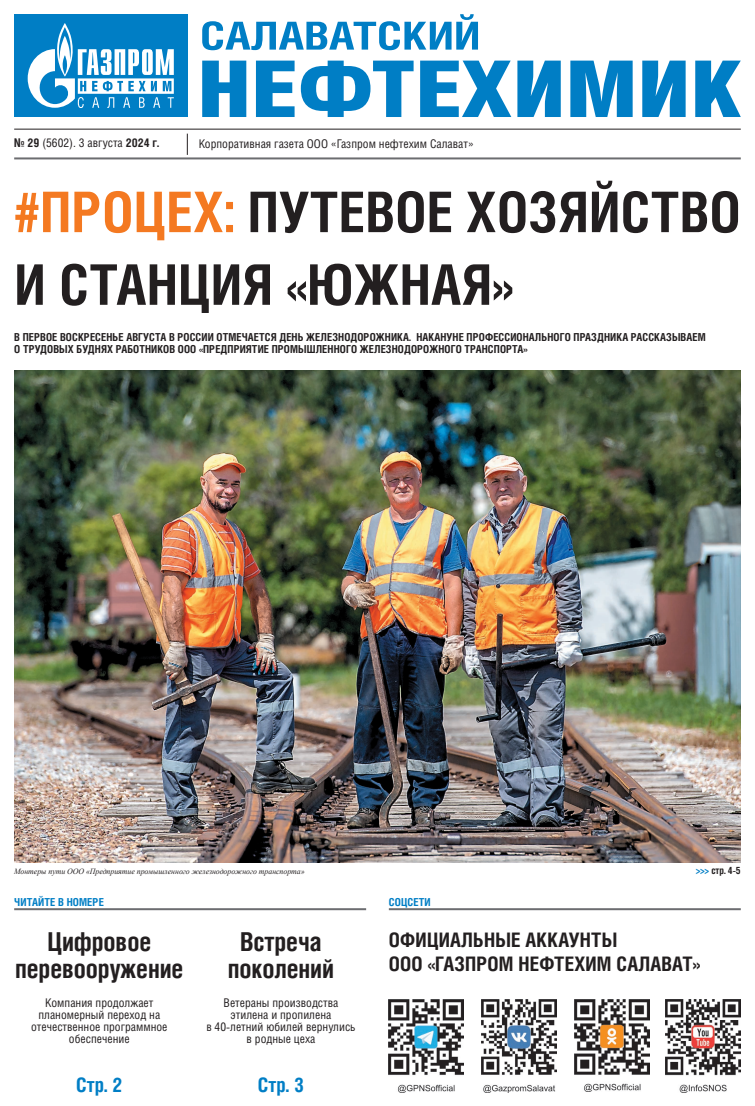
<style>
.page{position:relative;width:755px;height:1106px;background:#fff}
.page>*{position:absolute;margin:0;border:0;box-sizing:border-box;transform-origin:0 0}
.t1{font:700 56px/72.6px "Helios Cond";letter-spacing:.01em;color:#231f20}
.t2{font:700 26px/27px "Helios Cond";letter-spacing:-.005em;color:#231f20;text-align:center}
.t3{font:700 20px/24.2px "Helios Cond";letter-spacing:.01em;color:#231f20}
.t4{font:700 20px "Helios Cond";color:#007ec5}
.t5{font:12px/12.1px "Helios Cond";color:#231f20;text-align:center}
.t6{font:700 11px/12.1px "Helios Cond";letter-spacing:.01em;color:#231f20}
.t7{font:700 11px "Helios Cond";letter-spacing:.01em;color:#007ec5}
.t8{font:700 10px "Helios Cond";color:#231f20}
.t9{font:italic 8px "Times New Roman";letter-spacing:-.005em;color:#231f20}
.s1{font-weight:700}
.s2{color:#f47921}
.s3{color:#007ec5}
</style>
<div class="page">
<hr style="left:14px;top:129px;width:726px;height:1px;background:#231f20">
<svg style="left:187px;top:134px;width:1px;height:21px"></svg>
<div style="left:14px;top:14px;width:173px;height:103px;background:#007ec5"></div>
<svg style="left:28px;top:23px;width:146px;height:85px"></svg>
<svg style="left:202px;top:14px;width:275px;height:36px"></svg>
<svg style="left:202px;top:61px;width:44px;height:56px"></svg>
<svg style="left:256px;top:61px;width:38px;height:56px"></svg>
<svg style="left:300px;top:61px;width:113px;height:56px"></svg>
<svg style="left:420px;top:61px;width:91px;height:56px"></svg>
<svg style="left:517px;top:61px;width:43px;height:56px;background:#2892ce"></svg>
<svg style="left:570px;top:61px;width:62px;height:56px"></svg>
<svg style="left:642px;top:61px;width:43px;height:56px;background:#2791cd"></svg>
<svg style="left:695px;top:61px;width:45px;height:56px"></svg>
<hr style="left:14px;top:157px;width:726px;height:2px;background:#6c6d70">
<img style="left:481px;top:999px;width:75px;height:93px">
<img style="left:574px;top:999px;width:74px;height:92px">
<img style="left:388px;top:999px;width:75px;height:93px">
<img style="left:665px;top:999px;width:75px;height:93px">
<hr style="left:388px;top:908px;width:352px;height:2px;background:#6c6d70">
<hr style="left:14px;top:908px;width:352px;height:2px;background:#6c6d70">
<img style="left:14px;top:370px;width:726px;height:492px">
<p class="t5" style="left:14px;top:137px;width:146px"><span class="s1">№ 29</span> (5602). 3 августа <span class="s1">2024 г.</span></p>
<p class="t5" style="left:198px;top:137px;width:276px">Корпоративная газета ООО «Газпром нефтехим Салават»</p>
<h1 class="t1" style="left:14px;top:175px;width:727px"><span class="s2">#ПРОЦЕХ:</span> ПУТЕВОЕ ХОЗЯЙСТВО<br>И СТАНЦИЯ «ЮЖНАЯ»</h1>
<p class="t6" style="left:14px;top:331px;width:692px">В ПЕРВОЕ ВОСКРЕСЕНЬЕ АВГУСТА В РОССИИ ОТМЕЧАЕТСЯ ДЕНЬ ЖЕЛЕЗНОДОРОЖНИКА. НАКАНУНЕ ПРОФЕССИОНАЛЬНОГО ПРАЗДНИКА РАССКАЗЫВАЕМ<br>О ТРУДОВЫХ БУДНЯХ РАБОТНИКОВ ООО «ПРЕДПРИЯТИЕ ПРОМЫШЛЕННОГО ЖЕЛЕЗНОДОРОЖНОГО ТРАНСПОРТА»</p>
<p class="t9" style="left:14px;top:865px;width:292px">Монтеры пути ООО «Предприятие промышленного железнодорожного транспорта»</p>
<p class="t8" style="left:695px;top:863px;width:47px"><span class="s3">&gt;&gt;&gt;</span> стр. 4-5</p>
<p class="t7" style="left:14px;top:894px;width:91px">ЧИТАЙТЕ В НОМЕРЕ</p>
<p class="t7" style="left:388px;top:894px;width:43px">СОЦСЕТИ</p>
<h2 class="t2" style="left:15px;top:928px;width:170px">Цифровое перевооружение</h2>
<p class="t5" style="left:31px;top:996px;width:138px">Компания продолжает планомерный переход на отечественное программное обеспечение</p>
<h3 class="t4" style="left:76px;top:1071px;width:48px">Стр. 2</h3>
<h3 class="t3" style="left:388px;top:927px;width:313px">ОФИЦИАЛЬНЫЕ АККАУНТЫ<br>ООО «ГАЗПРОМ НЕФТЕХИМ САЛАВАТ»</h3>
<h2 class="t2" style="left:228px;top:928px;width:108px">Встреча поколений</h2>
<p class="t5" style="left:206px;top:996px;width:151px">Ветераны производства этилена и пропилена<br>в 40-летний юбилей вернулись в родные цеха</p>
<h3 class="t4" style="left:258px;top:1071px;width:48px">Стр. 3</h3>
</div>
